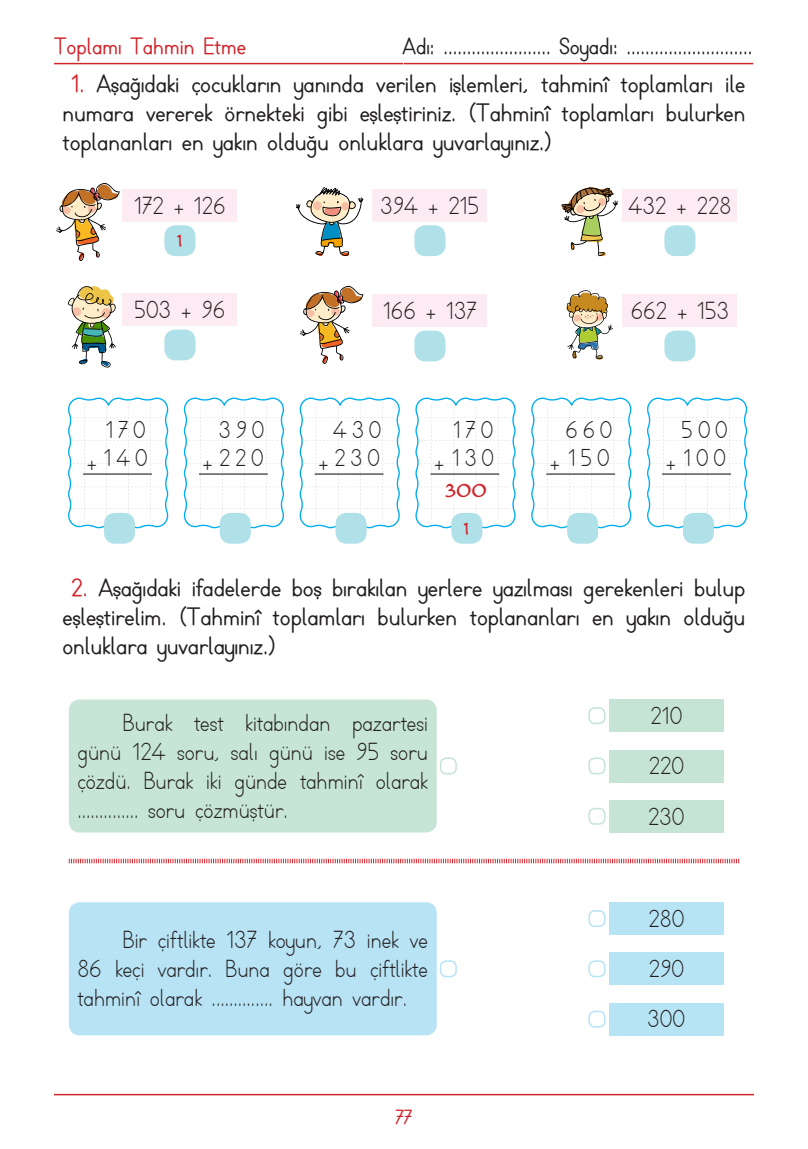
<style>
.page{position:relative;width:808px;height:1149px;background:#fff}
.page>*{position:absolute;margin:0;border:0;box-sizing:border-box;transform-origin:0 0}
.KUTU_İÇİ{font:700 24px/28.8px "TTKB Dik Temel Abece";letter-spacing:-.005em;color:#231f20;text-align:justify}
.t1{font:24px/28.8px "TTKB Dik Temel Abece";color:#231f20;text-align:justify}
.t2{font:23.7px "TTKB Dik Temel Abece";letter-spacing:.2em;color:#231f20}
.t3{font:700 22.5px "TTKB Dik Temel Abece";color:#231f20}
.Üst_Başlık{font:700 22.5px "TTKB Dik Temel Abece";color:#d1232a}
.t4{font:700 19.5px "TTKB Dik Temel Abece";color:#d1232a}
.t5{font:15.3px "Karikatura";color:#d1232a}
.s1{color:#d1232a}
</style>
<div class="page">
<hr style="left:54px;top:63px;width:349px;height:1px;background:#d1232a">
<hr style="left:404px;top:63px;width:349px;height:1px;background:#d1232a">
<hr style="left:54px;top:1093px;width:700px;height:1px;background:#d1232a">
<div style="left:69px;top:699px;width:368px;height:133px;background:#c6e5d7;border-radius:11px"></div>
<div style="left:69px;top:902px;width:368px;height:132px;background:#b7e3f5;border-radius:11px"></div>
<svg style="left:68px;top:286px;width:48px;height:81px"></svg>
<svg style="left:296px;top:187px;width:67px;height:70px"></svg>
<svg style="left:299px;top:285px;width:64px;height:79px"></svg>
<div style="left:164px;top:329px;width:31px;height:31px;background:#b0e0e8;border-radius:11px"></div>
<div style="left:414px;top:330px;width:31px;height:31px;background:#b0e0e8;border-radius:11px"></div>
<div style="left:414px;top:225px;width:31px;height:31px;background:#b0e0e8;border-radius:11px"></div>
<div style="left:664px;top:330px;width:31px;height:31px;background:#b0e0e8;border-radius:11px"></div>
<svg style="left:56px;top:183px;width:181px;height:78px"></svg>
<div style="left:123px;top:293px;width:114px;height:33px;background:#fcebf2"></div>
<div style="left:372px;top:294px;width:115px;height:33px;background:#fcebf2"></div>
<div style="left:372px;top:189px;width:115px;height:32px;background:#fcebf2"></div>
<svg style="left:561px;top:187px;width:176px;height:69px"></svg>
<div style="left:622px;top:294px;width:115px;height:33px;background:#fcebf2"></div>
<svg style="left:566px;top:290px;width:47px;height:69px"></svg>
<svg style="left:68px;top:397px;width:101px;height:132px"></svg>
<hr style="left:83px;top:473px;width:69px;height:1px;background:#231f20">
<div style="left:104px;top:512px;width:31px;height:31px;background:#b0e0e8;border-radius:11px"></div>
<svg style="left:183px;top:397px;width:101px;height:132px"></svg>
<hr style="left:199px;top:473px;width:69px;height:1px;background:#231f20">
<div style="left:220px;top:512px;width:31px;height:31px;background:#b0e0e8;border-radius:11px"></div>
<svg style="left:415px;top:397px;width:101px;height:132px"></svg>
<hr style="left:430px;top:473px;width:69px;height:1px;background:#231f20">
<div style="left:451px;top:512px;width:31px;height:31px;background:#b0e0e8;border-radius:11px"></div>
<svg style="left:299px;top:397px;width:101px;height:132px"></svg>
<hr style="left:315px;top:473px;width:68px;height:1px;background:#231f20">
<div style="left:336px;top:512px;width:31px;height:31px;background:#b0e0e8;border-radius:11px"></div>
<svg style="left:531px;top:397px;width:101px;height:132px"></svg>
<hr style="left:546px;top:473px;width:69px;height:1px;background:#231f20">
<div style="left:567px;top:512px;width:31px;height:31px;background:#b0e0e8;border-radius:11px"></div>
<svg style="left:647px;top:397px;width:101px;height:132px"></svg>
<hr style="left:662px;top:473px;width:69px;height:1px;background:#231f20">
<div style="left:683px;top:512px;width:31px;height:31px;background:#b0e0e8;border-radius:11px"></div>
<div style="left:440px;top:757px;width:17px;height:17px;border:2px solid #c6e4d6;border-radius:6px"></div>
<div style="left:440px;top:960px;width:17px;height:16px;border:2px solid #b7e3f5;border-radius:6px"></div>
<div style="left:588px;top:707px;width:17px;height:17px;border:2px solid #c6e4d6;border-radius:6px"></div>
<div style="left:588px;top:909px;width:17px;height:17px;border:2px solid #b7e3f5;border-radius:6px"></div>
<div style="left:588px;top:757px;width:17px;height:17px;border:2px solid #c6e4d6;border-radius:6px"></div>
<div style="left:588px;top:960px;width:17px;height:16px;border:2px solid #b7e3f5;border-radius:6px"></div>
<div style="left:588px;top:807px;width:17px;height:17px;border:2px solid #c6e4d6;border-radius:6px"></div>
<div style="left:588px;top:1010px;width:17px;height:17px;border:2px solid #b7e3f5;border-radius:6px"></div>
<div style="left:609px;top:699px;width:115px;height:32px;background:#c6e4d6"></div>
<div style="left:609px;top:902px;width:115px;height:32px;background:#b7e4f5"></div>
<div style="left:609px;top:750px;width:115px;height:32px;background:#c6e4d6"></div>
<div style="left:609px;top:952px;width:115px;height:32px;background:#b7e4f5"></div>
<div style="left:609px;top:800px;width:115px;height:32px;background:#c6e4d6"></div>
<div style="left:609px;top:1003px;width:115px;height:31px;background:#b7e4f5"></div>
<svg style="left:68px;top:858px;width:671px;height:5px"></svg>
<p class="Üst_Başlık" style="left:54px;top:32px;width:194px">Toplamı Tahmin Etme</p>
<p class="t3" style="left:402px;top:32px;width:351px">Adı: ....................... Soyadı: ...........................</p>
<p class="KUTU_İÇİ" style="left:63px;top:70px;width:684px;text-indent:9px"><span class="s1">1.</span> Aşağıdaki çocukların yanında verilen işlemleri, tahminî toplamları ile numara vererek örnekteki gibi eşleştiriniz. (Tahminî toplamları bulurken toplananları en yakın olduğu onluklara yuvarlayınız.)</p>
<p class="t1" style="left:134px;top:191px;width:93px">172 + 126</p>
<p class="t5" style="left:177px;top:230px;width:7px">1</p>
<p class="t1" style="left:380px;top:191px;width:101px">394 + 215</p>
<p class="t1" style="left:628px;top:191px;width:104px">432 + 228</p>
<p class="t1" style="left:135px;top:296px;width:92px">503 + 96</p>
<p class="t1" style="left:383px;top:297px;width:95px">166 + 137</p>
<p class="t1" style="left:631px;top:297px;width:100px">662 + 153</p>
<p class="t2" style="left:86px;top:447px;width:12px">+</p>
<p class="t2" style="left:106px;top:415px;width:42px">170</p>
<p class="t2" style="left:104px;top:443px;width:45px">140</p>
<p class="t2" style="left:202px;top:447px;width:12px">+</p>
<p class="t2" style="left:453px;top:415px;width:42px">170</p>
<p class="t2" style="left:452px;top:443px;width:43px">130</p>
<p class="t2" style="left:333px;top:415px;width:50px">430</p>
<p class="t2" style="left:335px;top:443px;width:47px">230</p>
<p class="t2" style="left:550px;top:447px;width:12px">+</p>
<p class="t2" style="left:565px;top:415px;width:48px">660</p>
<p class="t2" style="left:568px;top:443px;width:43px">150</p>
<p class="t2" style="left:665px;top:447px;width:12px">+</p>
<p class="t2" style="left:219px;top:415px;width:47px">390</p>
<p class="t2" style="left:219px;top:443px;width:46px">220</p>
<p class="t2" style="left:434px;top:447px;width:12px">+</p>
<p class="t2" style="left:682px;top:415px;width:48px">500</p>
<p class="t2" style="left:684px;top:443px;width:44px">100</p>
<p class="t2" style="left:318px;top:447px;width:12px">+</p>
<p class="t5" style="left:445px;top:480px;width:43px">300</p>
<p class="t5" style="left:464px;top:517px;width:7px">1</p>
<p class="KUTU_İÇİ" style="left:63px;top:574px;width:684px;text-indent:9px"><span class="s1">2.</span> Aşağıdaki ifadelerde boş bırakılan yerlere yazılması gerekenleri bulup eşleştirelim. (Tahminî toplamları bulurken toplananları en yakın olduğu onluklara yuvarlayınız.)</p>
<p class="t1" style="left:77px;top:708px;width:352px;text-indent:46px">Burak test kitabından pazartesi günü 124 soru, salı günü ise 95 soru çözdü. Burak iki günde tahminî olarak .............. soru çözmüştür.</p>
<p class="t1" style="left:77px;top:926px;width:352px;text-indent:46px">Bir çiftlikte 137 koyun, 73 inek ve 86 keçi vardır. Buna göre bu çiftlikte tahminî olarak .............. hayvan vardır.</p>
<p class="t4" style="left:395px;top:1104px;width:18px">77</p>
<p class="t1" style="left:650px;top:701px;width:33px">210</p>
<p class="t1" style="left:649px;top:752px;width:37px">220</p>
<p class="t1" style="left:648px;top:802px;width:38px">230</p>
<p class="t1" style="left:648px;top:904px;width:37px">280</p>
<p class="t1" style="left:649px;top:954px;width:37px">290</p>
<p class="t1" style="left:647px;top:1005px;width:39px">300</p>
</div>
